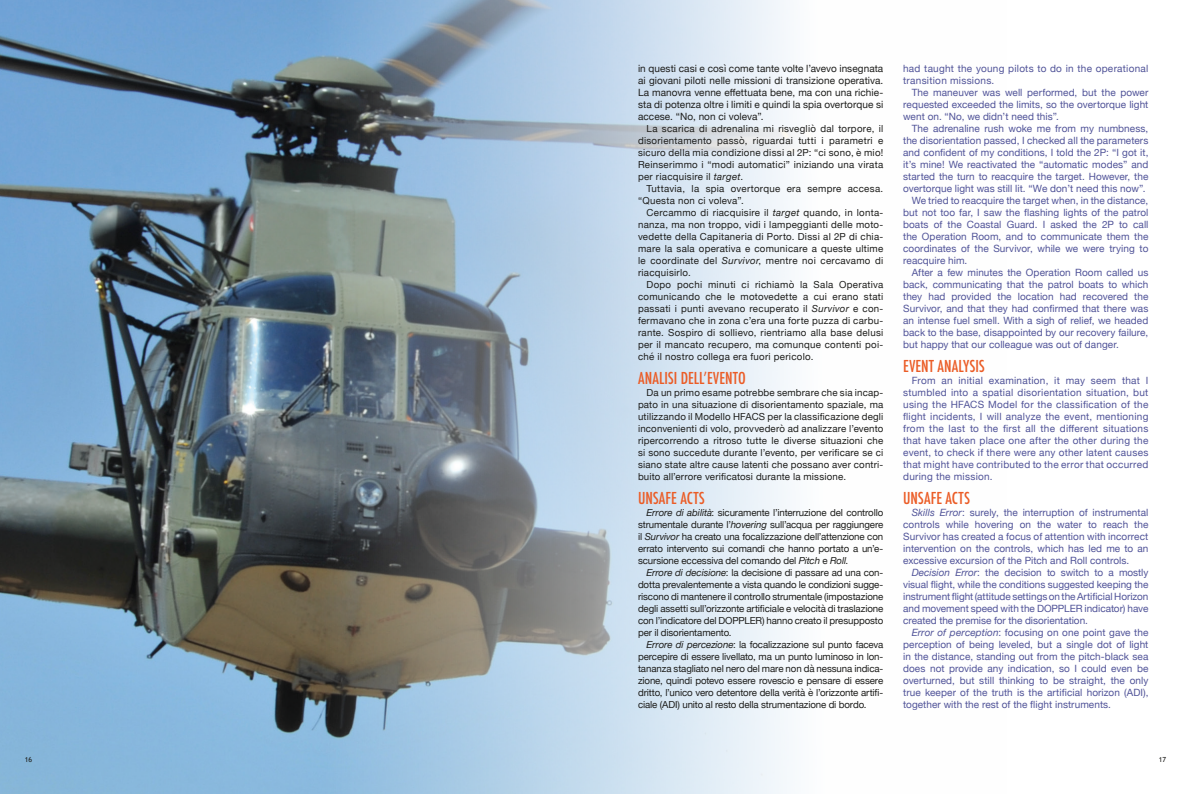
<style>
.page{position:relative;width:1191px;height:794px;background:#fff}
.page>*{position:absolute;margin:0;border:0;box-sizing:border-box;transform-origin:0 0}
.t1{font:500 condensed 16px "Futura";letter-spacing:.01em;color:#eb5c26}
.t2{font:10px/12px "Helvetica Neue";letter-spacing:.005em;color:#505398;text-align:justify}
.t3{font:10px/12px "Helvetica Neue";letter-spacing:.005em;color:#1d1d1b;text-align:justify}
.t4{font:10px "Helvetica Neue";letter-spacing:.025em;color:#505398}
.t5{font:10px "Helvetica Neue";letter-spacing:.03em;color:#505398}
.t6{font:9.7px/12px "Helvetica Neue";letter-spacing:.01em;color:#1d1d1b;text-align:justify}
.t7{font:9.7px "Helvetica Neue";letter-spacing:.03em;color:#1d1d1b}
.t8{font:9.7px "Helvetica Neue";letter-spacing:-.01em;color:#1d1d1b}
.t9{font:9.7px "Helvetica Neue";letter-spacing:-.015em;color:#1d1d1b}
.t10{font:7px "Trebuchet MS";color:#1d1d1b}
.s1{font-style:italic}
</style>
<div class="page">
<img style="left:0;top:0;width:797px;height:794px">
<p class="t3" style="left:638px;top:63px;width:247px">in questi casi e così come tante volte l’avevo insegnata ai giovani piloti nelle missioni di transizione operativa.<br>La manovra venne effettuata bene, ma con una richie&shy;sta di potenza oltre i limiti e quindi la spia overtorque si accese. “No, non ci voleva”.</p>
<p class="t7" style="left:646px;top:122px;width:238px">La scarica di adrenalina mi risvegliò dal torpore, il</p>
<p class="t7" style="left:638px;top:134px;width:247px">disorientamento passò, riguardai tutti i parametri e</p>
<p class="t7" style="left:638px;top:146px;width:247px">sicuro della mia condizione dissi al 2P: “ci sono, è mio!</p>
<p class="t6" style="left:638px;top:159px;width:247px">Reinserimmo i “modi automatici” iniziando una virata</p>
<p class="t7" style="left:638px;top:170px;width:107px">per riacquisire il <span class="s1">target</span>.</p>
<p class="t7" style="left:646px;top:182px;width:238px">Tuttavia, la spia overtorque era sempre accesa.</p>
<p class="t7" style="left:638px;top:194px;width:107px">“Questa non ci voleva”.</p>
<p class="t7" style="left:646px;top:206px;width:238px">Cercammo di riacquisire il <span class="s1">target</span> quando, in lonta-</p>
<p class="t7" style="left:638px;top:218px;width:247px">nanza, ma non troppo, vidi i lampeggianti delle moto-</p>
<p class="t7" style="left:638px;top:230px;width:247px">vedette della Capitaneria di Porto. Dissi al 2P di chia-</p>
<p class="t7" style="left:638px;top:242px;width:247px">mare la sala operativa e comunicare a queste ultime</p>
<p class="t6" style="left:638px;top:255px;width:247px">le coordinate del <span class="s1">Survivor</span>, mentre noi cercavamo di</p>
<p class="t7" style="left:638px;top:266px;width:54px">riacquisirlo.</p>
<p class="t7" style="left:646px;top:278px;width:238px">Dopo pochi minuti ci richiamò la Sala Operativa</p>
<p class="t6" style="left:638px;top:291px;width:247px">comunicando che le motovedette a cui erano stati</p>
<p class="t6" style="left:638px;top:303px;width:247px">passati i punti avevano recuperato il <span class="s1">Survivor</span> e con-</p>
<p class="t6" style="left:638px;top:315px;width:247px">fermavano che in zona c’era una forte puzza di carbu-</p>
<p class="t7" style="left:638px;top:326px;width:247px">rante. Sospiro di sollievo, rientriamo alla base delusi</p>
<p class="t6" style="left:638px;top:339px;width:247px">per il mancato recupero, ma comunque contenti poi-</p>
<p class="t7" style="left:638px;top:350px;width:177px">ché il nostro collega era fuori pericolo.</p>
<p class="t1" style="left:638px;top:368px;width:109px">ANALISI DELL’EVENTO</p>
<p class="t6" style="left:638px;top:387px;width:247px;text-indent:9px">Da un primo esame potrebbe sembrare che sia incap&shy;pato in una situazione di disorientamento spaziale, ma utilizzando il Modello HFACS per la classificazione degli inconvenienti di volo, provvederò ad analizzare l’evento ripercorrendo a ritroso tutte le diverse situazioni che si sono succedute durante l’evento, per verificare se ci siano state altre cause latenti che possano aver contri&shy;buito all’errore verificatosi durante la missione.</p>
<p class="t1" style="left:638px;top:488px;width:68px">UNSAFE ACTS</p>
<p class="t9" style="left:646px;top:506px;width:238px"><span class="s1">Errore di abilità</span>: sicuramente l’interruzione del controllo</p>
<p class="t8" style="left:638px;top:518px;width:247px">strumentale durante l’<span class="s1">hovering</span> sull’acqua per raggiungere</p>
<p class="t9" style="left:638px;top:530px;width:247px">il <span class="s1">Survivor</span> ha creato una focalizzazione dell’attenzione con</p>
<p class="t9" style="left:638px;top:542px;width:247px">errato intervento sui comandi che hanno portato a un’e-</p>
<p class="t8" style="left:638px;top:554px;width:212px">scursione eccessiva del comando del <span class="s1">Pitch</span> e <span class="s1">Roll</span>.</p>
<p class="t8" style="left:646px;top:566px;width:238px"><span class="s1">Errore di decisione</span>: la decisione di passare ad una con-</p>
<p class="t8" style="left:638px;top:578px;width:247px">dotta prevalentemente a vista quando le condizioni sugge-</p>
<p class="t8" style="left:638px;top:590px;width:247px">riscono di mantenere il controllo strumentale (impostazione</p>
<p class="t8" style="left:638px;top:602px;width:247px">degli assetti sull’orizzonte artificiale e velocità di traslazione</p>
<p class="t9" style="left:638px;top:614px;width:247px">con l’indicatore del DOPPLER) hanno creato il presupposto</p>
<p class="t8" style="left:638px;top:626px;width:95px">per il disorientamento.</p>
<p class="t9" style="left:646px;top:638px;width:238px"><span class="s1">Errore di percezione</span>: la focalizzazione sul punto faceva</p>
<p class="t9" style="left:638px;top:650px;width:247px">percepire di essere livellato, ma un punto luminoso in lon-</p>
<p class="t9" style="left:638px;top:662px;width:247px">tananza stagliato nel nero del mare non dà nessuna indica-</p>
<p class="t8" style="left:638px;top:674px;width:247px">zione, quindi potevo essere rovescio e pensare di essere</p>
<p class="t9" style="left:638px;top:686px;width:247px">dritto, l’unico vero detentore della verità è l’orizzonte artifi-</p>
<p class="t8" style="left:638px;top:698px;width:230px">ciale (ADI) unito al resto della strumentazione di bordo.</p>
<p class="t4" style="left:903px;top:61px;width:247px">had taught the young pilots to do in the operational</p>
<p class="t5" style="left:903px;top:73px;width:93px">transition missions.</p>
<p class="t2" style="left:911px;top:87px;width:238px">The maneuver was well performed, but the power</p>
<p class="t2" style="left:903px;top:99px;width:247px">requested exceeded the limits, so the overtorque light</p>
<p class="t2" style="left:903px;top:111px;width:157px">went on. “No, we didn’t need this”.</p>
<p class="t2" style="left:911px;top:123px;width:238px">The adrenaline rush woke me from my numbness,</p>
<p class="t2" style="left:903px;top:135px;width:247px">the disorientation passed, I checked all the parameters</p>
<p class="t2" style="left:903px;top:147px;width:247px">and confident of my conditions, I told the 2P: “I got it,</p>
<p class="t2" style="left:903px;top:159px;width:247px">it’s mine! We reactivated the “automatic modes” and</p>
<p class="t2" style="left:903px;top:171px;width:247px">started the turn to reacquire the target. However, the</p>
<p class="t2" style="left:903px;top:183px;width:244px">overtorque light was still lit. “We don’t need this now”.</p>
<p class="t2" style="left:911px;top:195px;width:238px">We tried to reacquire the target when, in the distance,</p>
<p class="t2" style="left:903px;top:207px;width:247px">but not too far, I saw the flashing lights of the patrol</p>
<p class="t2" style="left:903px;top:219px;width:247px">boats of the Coastal Guard. I asked the 2P to call</p>
<p class="t2" style="left:903px;top:231px;width:247px">the Operation Room, and to communicate them the</p>
<p class="t2" style="left:903px;top:243px;width:247px">coordinates of the Survivor, while we were trying to</p>
<p class="t2" style="left:903px;top:255px;width:66px">reacquire him.</p>
<p class="t2" style="left:911px;top:267px;width:238px">After a few minutes the Operation Room called us</p>
<p class="t2" style="left:903px;top:279px;width:247px">back, communicating that the patrol boats to which</p>
<p class="t2" style="left:903px;top:291px;width:247px">they had provided the location had recovered the</p>
<p class="t2" style="left:903px;top:303px;width:247px">Survivor, and that they had confirmed that there was</p>
<p class="t2" style="left:903px;top:315px;width:247px">an intense fuel smell. With a sigh of relief, we headed</p>
<p class="t2" style="left:903px;top:327px;width:247px">back to the base, disappointed by our recovery failure,</p>
<p class="t2" style="left:903px;top:339px;width:217px">but happy that our colleague was out of danger.</p>
<p class="t1" style="left:903px;top:356px;width:83px">EVENT ANALYSIS</p>
<p class="t2" style="left:903px;top:375px;width:247px;text-indent:8px">From an initial examination, it may seem that I stumbled into a spatial disorientation situation, but using the HFACS Model for the classification of the flight incidents, I will analyze the event, mentioning from the last to the first all the different situations that have taken place one after the other during the event, to check if there were any other latent causes that might have contributed to the error that occurred during the mission.</p>
<p class="t1" style="left:903px;top:488px;width:68px">UNSAFE ACTS</p>
<p class="t2" style="left:911px;top:507px;width:238px"><span class="s1">Skills Error</span>: surely, the interruption of instrumental</p>
<p class="t2" style="left:903px;top:519px;width:247px">controls while hovering on the water to reach the</p>
<p class="t2" style="left:903px;top:531px;width:247px">Survivor has created a focus of attention with incorrect</p>
<p class="t2" style="left:903px;top:543px;width:247px">intervention on the controls, which has led me to an</p>
<p class="t2" style="left:903px;top:555px;width:228px">excessive excursion of the Pitch and Roll controls.</p>
<p class="t2" style="left:911px;top:567px;width:238px"><span class="s1">Decision Error</span>: the decision to switch to a mostly</p>
<p class="t2" style="left:903px;top:579px;width:247px">visual flight, while the conditions suggested keeping the</p>
<p class="t2" style="left:903px;top:591px;width:247px">instrument flight (attitude settings on the Artificial Horizon</p>
<p class="t2" style="left:903px;top:603px;width:247px">and movement speed with the DOPPLER indicator) have</p>
<p class="t2" style="left:903px;top:615px;width:186px">created the premise for the disorientation.</p>
<p class="t2" style="left:911px;top:627px;width:238px"><span class="s1">Error of perception</span>: focusing on one point gave the</p>
<p class="t2" style="left:903px;top:639px;width:247px">perception of being leveled, but a single dot of light</p>
<p class="t2" style="left:903px;top:651px;width:247px">in the distance, standing out from the pitch-black sea</p>
<p class="t2" style="left:903px;top:663px;width:247px">does not provide any indication, so I could even be</p>
<p class="t2" style="left:903px;top:675px;width:247px">overturned, but still thinking to be straight, the only</p>
<p class="t2" style="left:903px;top:687px;width:247px">true keeper of the truth is the artificial horizon (ADI),</p>
<p class="t2" style="left:903px;top:699px;width:209px">together with the rest of the flight instruments.</p>
<p class="t10" style="left:25px;top:755px;width:9px">16</p>
<p class="t10" style="left:1159px;top:755px;width:9px">17</p>
</div>
